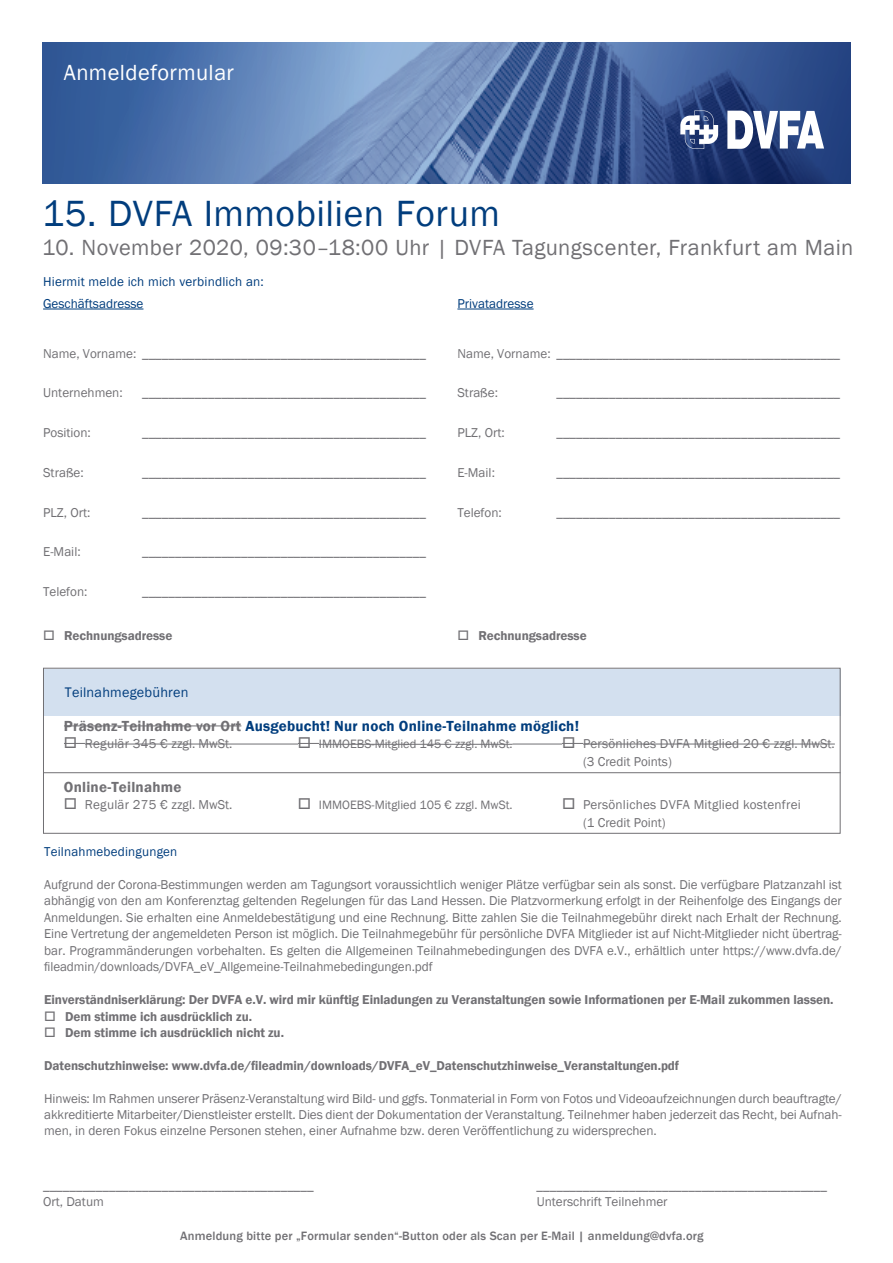
<style>
.page{position:relative;width:893px;height:1263px;background:#fff}
.page>*{position:absolute;margin:0;border:0;box-sizing:border-box;transform-origin:0 0}
.t1{font:37.5px "Franklin Gothic";letter-spacing:.015em;color:#013d7d}
.t2{font:22.5px "Franklin Gothic";letter-spacing:.02em;color:#717074}
.t3{font:22.5px "Franklin Gothic";letter-spacing:.02em;color:#fff}
.t4{font:600 15px "Franklin Gothic";letter-spacing:.015em;color:#013d7d}
.t5{font:600 15px "Franklin Gothic";letter-spacing:.015em;color:#717074}
.t6{font:14.25px "Franklin Gothic";letter-spacing:.015em;color:#013d7d}
.t7{font:13.2px/16.5px "Franklin Gothic";color:#717074;text-align:justify}
.t8{font:600 13.2px "Franklin Gothic";letter-spacing:-.005em;color:#717074}
.t9{font:13.2px/22.4px "Franklin Gothic";letter-spacing:.015em;color:#013d7d}
.t10{font:500 12.45px "Franklin Gothic";letter-spacing:.015em;color:#717074}
.t11{font:12.45px "Franklin Gothic";color:#717074}
.s1{color:#717074}
</style>
<div class="page">
<img style="left:42px;top:43px;width:808px;height:141px">
<svg style="left:727px;top:111px;width:97px;height:38px"></svg>
<svg style="left:680px;top:111px;width:38px;height:38px"></svg>
<div style="left:44px;top:669px;width:796px;height:47px;background:#d3e0ef"></div>
<div style="left:43px;top:668px;width:797px;height:166px;border:1px solid #717074"></div>
<hr style="left:43px;top:309px;width:100px;height:1px;background:#013d7d">
<hr style="left:43px;top:772px;width:797px;height:1px;background:#717074">
<hr style="left:457px;top:309px;width:77px;height:1px;background:#013d7d">
<hr style="left:64px;top:725px;width:177px;height:1px;background:#717074">
<hr style="left:85px;top:744px;width:213px;height:1px;background:#717074">
<hr style="left:319px;top:744px;width:194px;height:1px;background:#717074">
<hr style="left:513px;top:744px;width:49px;height:1px;background:#717074">
<hr style="left:583px;top:744px;width:252px;height:1px;background:#717074">
<svg style="left:64px;top:743px;width:29px;height:2px"></svg>
<svg style="left:298px;top:743px;width:29px;height:2px"></svg>
<svg style="left:562px;top:743px;width:29px;height:2px"></svg>
<h2 class="t3" style="left:64px;top:59px;width:172px">Anmeldeformular</h2>
<h1 class="t1" style="left:42px;top:190px;width:459px">15. DVFA Immobilien Forum</h1>
<h2 class="t2" style="left:42px;top:234px;width:813px">10. November 2020, 09:30–18:00 Uhr | DVFA Tagungscenter, Frankfurt am Main</h2>
<p class="t9" style="left:43px;top:270px;width:222px">Hiermit melde ich mich verbindlich an:<br>Geschäftsadresse</p>
<p class="t9" style="left:457px;top:293px;width:78px">Privatadresse</p>
<p class="t7" style="left:43px;top:345px;width:384px">Name, Vorname: ___________________________________________</p>
<p class="t7" style="left:43px;top:385px;width:81px">Unternehmen:</p>
<p class="t7" style="left:142px;top:385px;width:285px">___________________________________________</p>
<p class="t7" style="left:43px;top:425px;width:49px">Position:</p>
<p class="t7" style="left:142px;top:425px;width:285px">___________________________________________</p>
<p class="t7" style="left:43px;top:464px;width:42px">Straße:</p>
<p class="t7" style="left:142px;top:464px;width:285px">___________________________________________</p>
<p class="t7" style="left:43px;top:504px;width:49px">PLZ, Ort:</p>
<p class="t7" style="left:142px;top:504px;width:285px">___________________________________________</p>
<p class="t7" style="left:43px;top:544px;width:39px">E-Mail:</p>
<p class="t7" style="left:142px;top:544px;width:285px">___________________________________________</p>
<p class="t7" style="left:43px;top:584px;width:46px">Telefon:</p>
<p class="t7" style="left:142px;top:584px;width:285px">___________________________________________</p>
<p class="t8" style="left:43px;top:627px;width:131px">□ Rechnungsadresse</p>
<p class="t6" style="left:65px;top:684px;width:125px">Teilnahmegebühren</p>
<p class="t7" style="left:457px;top:345px;width:384px">Name, Vorname: ___________________________________________</p>
<p class="t7" style="left:457px;top:385px;width:42px">Straße:</p>
<p class="t7" style="left:556px;top:385px;width:285px">___________________________________________</p>
<p class="t7" style="left:457px;top:425px;width:49px">PLZ, Ort:</p>
<p class="t7" style="left:556px;top:425px;width:285px">___________________________________________</p>
<p class="t7" style="left:457px;top:464px;width:39px">E-Mail:</p>
<p class="t7" style="left:556px;top:464px;width:285px">___________________________________________</p>
<p class="t7" style="left:457px;top:504px;width:46px">Telefon:</p>
<p class="t7" style="left:556px;top:504px;width:285px">___________________________________________</p>
<p class="t8" style="left:457px;top:627px;width:131px">□ Rechnungsadresse</p>
<p class="t4" style="left:64px;top:717px;width:517px"><span class="s1">Präsenz-Teilnahme vor Ort</span> Ausgebucht! Nur noch Online-Teilnahme möglich!</p>
<p class="t7" style="left:64px;top:736px;width:170px">□ Regulär 345 € zzgl. MwSt.</p>
<p class="t11" style="left:298px;top:736px;width:216px">□ IMMOEBS-Mitglied 145 € zzgl. MwSt.</p>
<p class="t7" style="left:583px;top:735px;width:253px;line-height:17.5px;text-indent:-21px">□ Persönliches DVFA Mitglied 20 € zzgl. MwSt. (3 Credit Points)</p>
<p class="t5" style="left:64px;top:777px;width:119px">Online-Teilnahme</p>
<p class="t7" style="left:64px;top:797px;width:170px">□ Regulär 275 € zzgl. MwSt.</p>
<p class="t11" style="left:298px;top:797px;width:216px">□ IMMOEBS-Mitglied 105 € zzgl. MwSt.</p>
<p class="t7" style="left:583px;top:796px;width:219px;line-height:17.5px;text-indent:-21px">□ Persönliches DVFA Mitglied kostenfrei (1 Credit Point)</p>
<p class="t9" style="left:44px;top:840px;width:135px">Teilnahmebedingungen</p>
<p class="t7" style="left:44px;top:876px;width:799px">Aufgrund der Corona-Bestimmungen werden am Tagungsort voraussichtlich weniger Plätze verfügbar sein als sonst. Die verfügbare Platzanzahl ist abhängig von den am Konferenztag geltenden Regelungen für das Land Hessen. Die Platzvormerkung erfolgt in der Reihenfolge des Eingangs der Anmeldungen. Sie erhalten eine Anmeldebestätigung und eine Rechnung. Bitte zahlen Sie die Teilnahmegebühr direkt nach Erhalt der Rechnung.<br>Eine Vertretung der angemeldeten Person ist möglich. Die Teilnahmegebühr für persönliche DVFA Mitglieder ist auf Nicht-Mitglieder nicht übertrag&shy;bar. Programmänderungen vorbehalten. Es gelten die Allgemeinen Teilnahmebedingungen des DVFA e.V., erhältlich unter https://www.dvfa.de/ fileadmin/downloads/DVFA_eV_Allgemeine-Teilnahmebedingungen.pdf</p>
<p class="t8" style="left:44px;top:991px;width:791px">Einverständniserklärung: Der DVFA e.V. wird mir künftig Einladungen zu Veranstaltungen sowie Informationen per E-Mail zukommen lassen.</p>
<p class="t8" style="left:44px;top:1008px;width:209px">□ Dem stimme ich ausdrücklich zu.</p>
<p class="t8" style="left:44px;top:1024px;width:241px">□ Dem stimme ich ausdrücklich nicht zu.</p>
<p class="t8" style="left:44px;top:1057px;width:636px">Datenschutzhinweise: www.dvfa.de/fileadmin/downloads/DVFA_eV_Datenschutzhinweise_Veranstaltungen.pdf</p>
<p class="t7" style="left:44px;top:1091px;width:799px;line-height:15.9px">Hinweis: Im Rahmen unserer Präsenz-Veranstaltung wird Bild- und ggfs. Tonmaterial in Form von Fotos und Videoaufzeichnungen durch beauftragte/ akkreditierte Mitarbeiter/Dienstleister erstellt. Dies dient der Dokumentation der Veranstaltung. Teilnehmer haben jederzeit das Recht, bei Aufnah&shy;men, in deren Fokus einzelne Personen stehen, einer Aufnahme bzw. deren Veröffentlichung zu widersprechen.</p>
<p class="t7" style="left:43px;top:1177px;width:272px">_________________________________________</p>
<p class="t7" style="left:537px;top:1177px;width:292px">____________________________________________</p>
<p class="t7" style="left:43px;top:1194px;width:62px">Ort, Datum</p>
<p class="t7" style="left:537px;top:1194px;width:132px">Unterschrift Teilnehmer</p>
<p class="t10" style="left:180px;top:1228px;width:525px">Anmeldung bitte per „Formular senden“-Button oder als Scan per E-Mail | anmeldung@dvfa.org</p>
</div>
